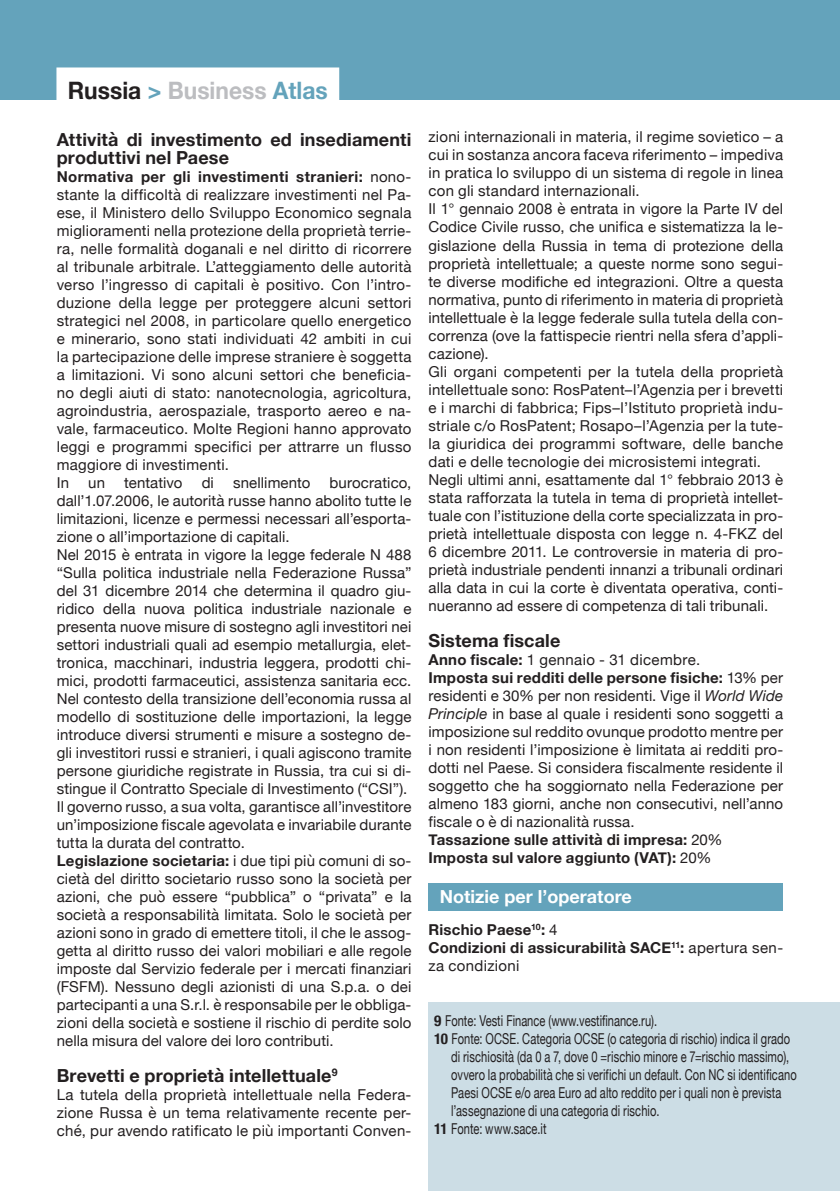
<style>
.page{position:relative;width:840px;height:1191px;background:#fff}
.page>*{position:absolute;margin:0;border:0;box-sizing:border-box;transform-origin:0 0}
.t1{font:700 24px "Helvetica Neue";color:#bcbdc0;scale:.95 1}
.t2{font:700 18px/18px "Helvetica Neue";letter-spacing:.01em;color:#231f20}
.t3{font:700 18px "Helvetica Neue";color:#fff}
.t4{font:15px/18px "Helvetica Neue";letter-spacing:.01em;color:#231f20;text-align:justify}
.t5{font:15px/18px "Helvetica Neue";letter-spacing:.01em;color:#231f20;scale:.74 1}
.t6{font:700 15px/18px "Helvetica Neue";letter-spacing:.015em;color:#231f20}
.s1{color:#231f20}
.s2{color:#64a3bb}
.s3{font-weight:700}
.s4{font-style:italic}
.s5{font-weight:400}
.s6{font-weight:700;font-stretch:condensed}
</style>
<div class="page">
<div style="left:428px;top:884px;width:354px;height:27px;background:#64a3bb"></div>
<div style="left:428px;top:1002px;width:411px;height:189px;background:#ccdde5"></div>
<div style="left:0;top:0;width:839px;height:99px;background:#64a3bb"></div>
<div style="left:56px;top:67px;width:283px;height:36px;background:#fff"></div>
<p class="t1" style="left:68px;top:72px;width:275px"><span class="s1">Russia</span> <span class="s2">&gt;</span> Business <span class="s2">Atlas</span></p>
<p class="t2" style="left:57px;top:131px;width:356px">Attività di investimento ed insediamenti produttivi nel Paese</p>
<p class="t4" style="left:57px;top:168px;width:356px"><span class="s3">Normativa per gli investimenti stranieri:</span> nono&shy;stante la difficoltà di realizzare investimenti nel Pa&shy;ese, il Ministero dello Sviluppo Economico segnala miglioramenti nella protezione della proprietà terrie&shy;ra, nelle formalità doganali e nel diritto di ricorrere al tribunale arbitrale. L’atteggiamento delle autorità verso l’ingresso di capitali è positivo. Con l’intro&shy;duzione della legge per proteggere alcuni settori strategici nel 2008, in particolare quello energetico e minerario, sono stati individuati 42 ambiti in cui la partecipazione delle imprese straniere è soggetta a limitazioni. Vi sono alcuni settori che beneficia&shy;no degli aiuti di stato: nanotecnologia, agricoltura, agroindustria, aerospaziale, trasporto aereo e na&shy;vale, farmaceutico. Molte Regioni hanno approvato leggi e programmi specifici per attrarre un flusso maggiore di investimenti.</p>
<p class="t4" style="left:57px;top:474px;width:14px">In</p>
<p class="t4" style="left:88px;top:474px;width:18px">un</p>
<p class="t4" style="left:124px;top:474px;width:60px">tentativo</p>
<p class="t4" style="left:201px;top:474px;width:14px">di</p>
<p class="t4" style="left:233px;top:474px;width:79px">snellimento</p>
<p class="t4" style="left:57px;top:474px;width:356px;text-indent:273px">burocratico, dall’1.07.2006, le autorità russe hanno abolito tutte le limitazioni, licenze e permessi necessari all’esporta&shy;zione o all’importazione di capitali.</p>
<p class="t4" style="left:57px;top:546px;width:356px">Nel 2015 è entrata in vigore la legge federale N 488 “Sulla politica industriale nella Federazione Russa” del 31 dicembre 2014 che determina il quadro giu&shy;ridico della nuova politica industriale nazionale e presenta nuove misure di sostegno agli investitori nei settori industriali quali ad esempio metallurgia, elet&shy;tronica, macchinari, industria leggera, prodotti chi&shy;mici, prodotti farmaceutici, assistenza sanitaria ecc.<br>Nel contesto della transizione dell’economia russa al modello di sostituzione delle importazioni, la legge introduce diversi strumenti e misure a sostegno de&shy;gli investitori russi e stranieri, i quali agiscono tramite persone giuridiche registrate in Russia, tra cui si di&shy;stingue il Contratto Speciale di Investimento (“CSI”).</p>
<p class="t4" style="left:57px;top:798px;width:356px">Il governo russo, a sua volta, garantisce all’investitore un’imposizione fiscale agevolata e invariabile durante tutta la durata del contratto.</p>
<p class="t4" style="left:57px;top:852px;width:356px"><span class="s3">Legislazione societaria:</span> i due tipi più comuni di so&shy;cietà del diritto societario russo sono la società per azioni, che può essere “pubblica” o “privata” e la società a responsabilità limitata. Solo le società per azioni sono in grado di emettere titoli, il che le assog&shy;getta al diritto russo dei valori mobiliari e alle regole imposte dal Servizio federale per i mercati finanziari (FSFM). Nessuno degli azionisti di una S.p.a. o dei partecipanti a una S.r.l. è responsabile per le obbliga&shy;zioni della società e sostiene il rischio di perdite solo nella misura del valore dei loro contributi.</p>
<p class="t2" style="left:57px;top:1067px;width:282px">Brevetti e proprietà intellettuale<sup>9</sup></p>
<p class="t4" style="left:57px;top:1086px;width:356px">La tutela della proprietà intellettuale nella Federa&shy;zione Russa è un tema relativamente recente per&shy;ché, pur avendo ratificato le più importanti Conven-</p>
<p class="t4" style="left:428px;top:129px;width:356px">zioni internazionali in materia, il regime sovietico – a cui in sostanza ancora faceva riferimento – impediva in pratica lo sviluppo di un sistema di regole in linea con gli standard internazionali.</p>
<p class="t4" style="left:428px;top:201px;width:356px">Il 1° gennaio 2008 è entrata in vigore la Parte IV del Codice Civile russo, che unifica e sistematizza la le&shy;gislazione della Russia in tema di protezione della proprietà intellettuale; a queste norme sono segui&shy;te diverse modifiche ed integrazioni. Oltre a questa normativa, punto di riferimento in materia di proprietà intellettuale è la legge federale sulla tutela della con&shy;correnza (ove la fattispecie rientri nella sfera d’appli&shy;cazione).</p>
<p class="t4" style="left:428px;top:363px;width:356px">Gli organi competenti per la tutela della proprietà intellettuale sono: RosPatent–l’Agenzia per i brevetti e i marchi di fabbrica; Fips–l’Istituto proprietà indu&shy;striale c/o RosPatent; Rosapo–l’Agenzia per la tute&shy;la giuridica dei programmi software, delle banche dati e delle tecnologie dei microsistemi integrati.</p>
<p class="t4" style="left:428px;top:471px;width:356px">Negli ultimi anni, esattamente dal 1° febbraio 2013 è stata rafforzata la tutela in tema di proprietà intellet&shy;tuale con l’istituzione della corte specializzata in pro&shy;prietà intellettuale disposta con legge n. 4-FKZ del 6 dicembre 2011. Le controversie in materia di pro&shy;prietà industriale pendenti innanzi a tribunali ordinari alla data in cui la corte è diventata operativa, conti&shy;nueranno ad essere di competenza di tali tribunali.</p>
<p class="t2" style="left:428px;top:631px;width:133px">Sistema fiscale</p>
<p class="t4" style="left:428px;top:651px;width:273px"><span class="s3">Anno fiscale:</span> 1 gennaio - 31 dicembre.</p>
<p class="t4" style="left:428px;top:669px;width:356px"><span class="s3">Imposta sui redditi delle persone fisiche:</span> 13% per residenti e 30% per non residenti. Vige il <span class="s4">World Wide Principle</span> in base al quale i residenti sono soggetti a imposizione sul reddito ovunque prodotto mentre per i non residenti l’imposizione è limitata ai redditi pro&shy;dotti nel Paese. Si considera fiscalmente residente il soggetto che ha soggiornato nella Federazione per almeno 183 giorni, anche non consecutivi, nell’anno fiscale o è di nazionalità russa.</p>
<p class="t6" style="left:428px;top:830px;width:295px">Tassazione sulle attività di impresa: <span class="s5">20%</span></p>
<p class="t6" style="left:428px;top:848px;width:284px">Imposta sul valore aggiunto (VAT): <span class="s5">20%</span></p>
<p class="t3" style="left:439px;top:883px;width:193px">Notizie per l’operatore</p>
<p class="t6" style="left:428px;top:920px;width:130px">Rischio Paese<sup>10</sup>: <span class="s5">4</span></p>
<p class="t6" style="left:428px;top:938px;width:356px">Condizioni di assicurabilità SACE<sup>11</sup>: <span class="s5">apertura sen&shy;za condizioni</span></p>
<p class="t5" style="left:434px;top:1012px;width:302px"><span class="s6">9</span> Fonte: Vesti Finance (www.vestifinance.ru).</p>
<p class="t5" style="left:451px;top:1030px;width:468px;text-indent:-17px"><span class="s6">10</span> Fonte: OCSE. Categoria OCSE (o categoria di rischio) indica il grado di rischiosità (da 0 a 7, dove 0 =rischio minore e 7=rischio massimo), ovvero la probabilità che si verifichi un default. Con NC si identificano Paesi OCSE e/o area Euro ad alto reddito per i quali non è prevista l’assegnazione di una categoria di rischio.</p>
<p class="t5" style="left:434px;top:1120px;width:153px"><span class="s6">11</span> Fonte: www.sace.it</p>
</div>
